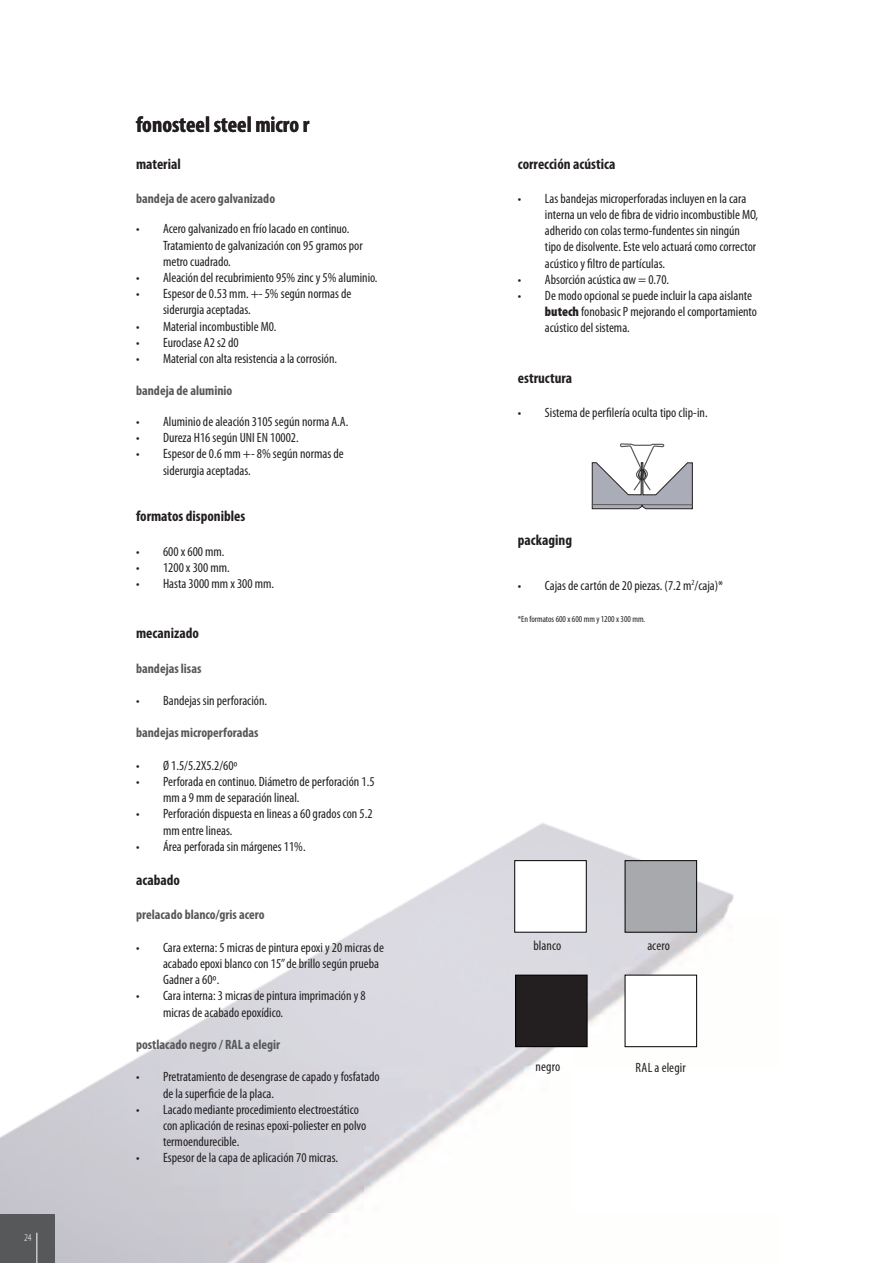
<style>
.page{position:relative;width:893px;height:1263px;background:#fff}
.page>*{position:absolute;margin:0;border:0;box-sizing:border-box;transform-origin:0 0}
.t1{font:700 condensed 22.5px "Myriad Pro";color:#231f20}
.t2{font:700 condensed 15px "Myriad Pro";color:#231f20}
.t3{font:condensed 13.5px/16.2px "Myriad Pro";color:#231f20}
.t4{font:700 condensed 13.5px "Myriad Pro";color:#57585a}
.t5{font:300 condensed 10.5px "Myriad Pro";color:#fff}
.t6{font:condensed 9px "Myriad Pro";color:#231f20}
.s1{font-weight:900}
</style>
<div class="page">
<img style="left:0;top:823px;width:734px;height:440px">
<div style="left:514px;top:860px;width:72px;height:72px;background:#fff;border:1px solid #000"></div>
<div style="left:625px;top:860px;width:72px;height:72px;background:#a8a9ad;border:1px solid #000"></div>
<div style="left:516px;top:975px;width:71px;height:72px;background:#231f20"></div>
<div style="left:515px;top:975px;width:72px;height:72px;border:1px solid #000"></div>
<div style="left:625px;top:975px;width:72px;height:72px;background:#fff;border:1px solid #000"></div>
<svg style="left:592px;top:443px;width:101px;height:66px"></svg>
<hr style="left:592px;top:504px;width:100px;height:1px;background:#57585a">
<div style="left:0;top:1214px;width:54px;height:49px;background:#57585a"></div>
<hr style="left:37px;top:1233px;width:1px;height:30px;background:#fff">
<p class="t5" style="left:24px;top:1231px;width:9px">24</p>
<h1 class="t1" style="left:136px;top:110px;width:175px">fonosteel steel micro r</h1>
<p class="t2" style="left:136px;top:154px;width:46px">material</p>
<p class="t4" style="left:136px;top:190px;width:141px">bandeja de acero galvanizado</p>
<p class="t3" style="left:163px;top:221px;width:201px;text-indent:-27px">• Acero galvanizado en frío lacado en continuo.<br>Tratamiento de galvanización con 95 gramos por metro cuadrado.</p>
<p class="t3" style="left:136px;top:269px;width:243px">• Aleación del recubrimiento 95% zinc y 5% aluminio.</p>
<p class="t3" style="left:163px;top:285px;width:190px;text-indent:-27px">• Espesor de 0.53 mm. +- 5% según normas de siderurgia aceptadas.</p>
<p class="t3" style="left:136px;top:318px;width:142px">• Material incombustible M0.</p>
<p class="t3" style="left:136px;top:334px;width:104px">• Euroclase A2 s2 d0</p>
<p class="t3" style="left:136px;top:350px;width:203px">• Material con alta resistencia a la corrosión.</p>
<p class="t4" style="left:136px;top:382px;width:98px">bandeja de aluminio</p>
<p class="t3" style="left:136px;top:413px;width:214px">• Aluminio de aleación 3105 según norma A.A.</p>
<p class="t3" style="left:136px;top:429px;width:164px">• Dureza H16 según UNI EN 10002.</p>
<p class="t3" style="left:163px;top:446px;width:182px;text-indent:-27px">• Espesor de 0.6 mm +- 8% según normas de siderurgia aceptadas.</p>
<p class="t2" style="left:136px;top:507px;width:111px">formatos disponibles</p>
<p class="t3" style="left:136px;top:543px;width:90px">• 600 x 600 mm.</p>
<p class="t3" style="left:136px;top:559px;width:95px">• 1200 x 300 mm.</p>
<p class="t3" style="left:136px;top:575px;width:140px">• Hasta 3000 mm x 300 mm.</p>
<p class="t2" style="left:136px;top:624px;width:64px">mecanizado</p>
<p class="t4" style="left:136px;top:660px;width:67px">bandejas lisas</p>
<p class="t3" style="left:136px;top:692px;width:133px">• Bandejas sin perforación.</p>
<p class="t4" style="left:136px;top:724px;width:124px">bandejas microperforadas</p>
<p class="t3" style="left:136px;top:757px;width:103px">• Ø 1.5/5.2X5.2/60º</p>
<p class="t3" style="left:163px;top:773px;width:213px;text-indent:-27px">• Perforada en continuo. Diámetro de perforación 1.5 mm a 9 mm de separación lineal.</p>
<p class="t3" style="left:163px;top:806px;width:211px;text-indent:-27px">• Perforación dispuesta en lineas a 60 grados con 5.2 mm entre lineas.</p>
<p class="t3" style="left:136px;top:838px;width:171px">• Área perforada sin márgenes 11%.</p>
<p class="t2" style="left:136px;top:871px;width:45px">acabado</p>
<p class="t4" style="left:136px;top:906px;width:130px">prelacado blanco/gris acero</p>
<p class="t3" style="left:163px;top:939px;width:222px;text-indent:-27px">• Cara externa: 5 micras de pintura epoxi y 20 micras de acabado epoxi blanco con 15” de brillo según prueba<br>Gadner a 60º.</p>
<p class="t3" style="left:163px;top:987px;width:204px;text-indent:-27px">• Cara interna: 3 micras de pintura imprimación y 8 micras de acabado epoxídico.</p>
<p class="t4" style="left:136px;top:1036px;width:146px">postlacado negro / RAL a elegir</p>
<p class="t3" style="left:163px;top:1068px;width:218px;text-indent:-27px">• Pretratamiento de desengrase de capado y fosfatado de la superficie de la placa.</p>
<p class="t3" style="left:163px;top:1101px;width:205px;text-indent:-27px">• Lacado mediante procedimiento electroestático con aplicación de resinas epoxi-poliester en polvo termoendurecible.</p>
<p class="t3" style="left:136px;top:1149px;width:204px">• Espesor de la capa de aplicación 70 micras.</p>
<p class="t2" style="left:518px;top:154px;width:99px">corrección acústica</p>
<p class="t3" style="left:545px;top:190px;width:215px;text-indent:-27px">• Las bandejas microperforadas incluyen en la cara interna un velo de fibra de vidrio incombustible MO, adherido con colas termo-fundentes sin ningún tipo de disolvente. Este velo actuará como corrector acústico y filtro de partículas.</p>
<p class="t3" style="left:518px;top:271px;width:153px">• Absorción acústica αw = 0.70.</p>
<p class="t3" style="left:545px;top:287px;width:214px;text-indent:-27px">• De modo opcional se puede incluir la capa aislante <span class="s1">butech</span> fonobasic P mejorando el comportamiento acústico del sistema.</p>
<p class="t2" style="left:518px;top:368px;width:56px">estructura</p>
<p class="t3" style="left:518px;top:404px;width:191px">• Sistema de perfilería oculta tipo clip-in.</p>
<p class="t2" style="left:518px;top:530px;width:56px">packaging</p>
<p class="t3" style="left:518px;top:577px;width:207px">• Cajas de cartón de 20 piezas. (7.2 m<sup>2</sup>/caja)*</p>
<p class="t6" style="left:518px;top:614px;width:129px">*En formatos 600 x 600 mm y 1200 x 300 mm.</p>
<p class="t3" style="left:533px;top:937px;width:29px">blanco</p>
<p class="t3" style="left:647px;top:937px;width:24px">acero</p>
<p class="t3" style="left:535px;top:1058px;width:26px">negro</p>
<p class="t3" style="left:635px;top:1060px;width:52px">RAL a elegir</p>
</div>
